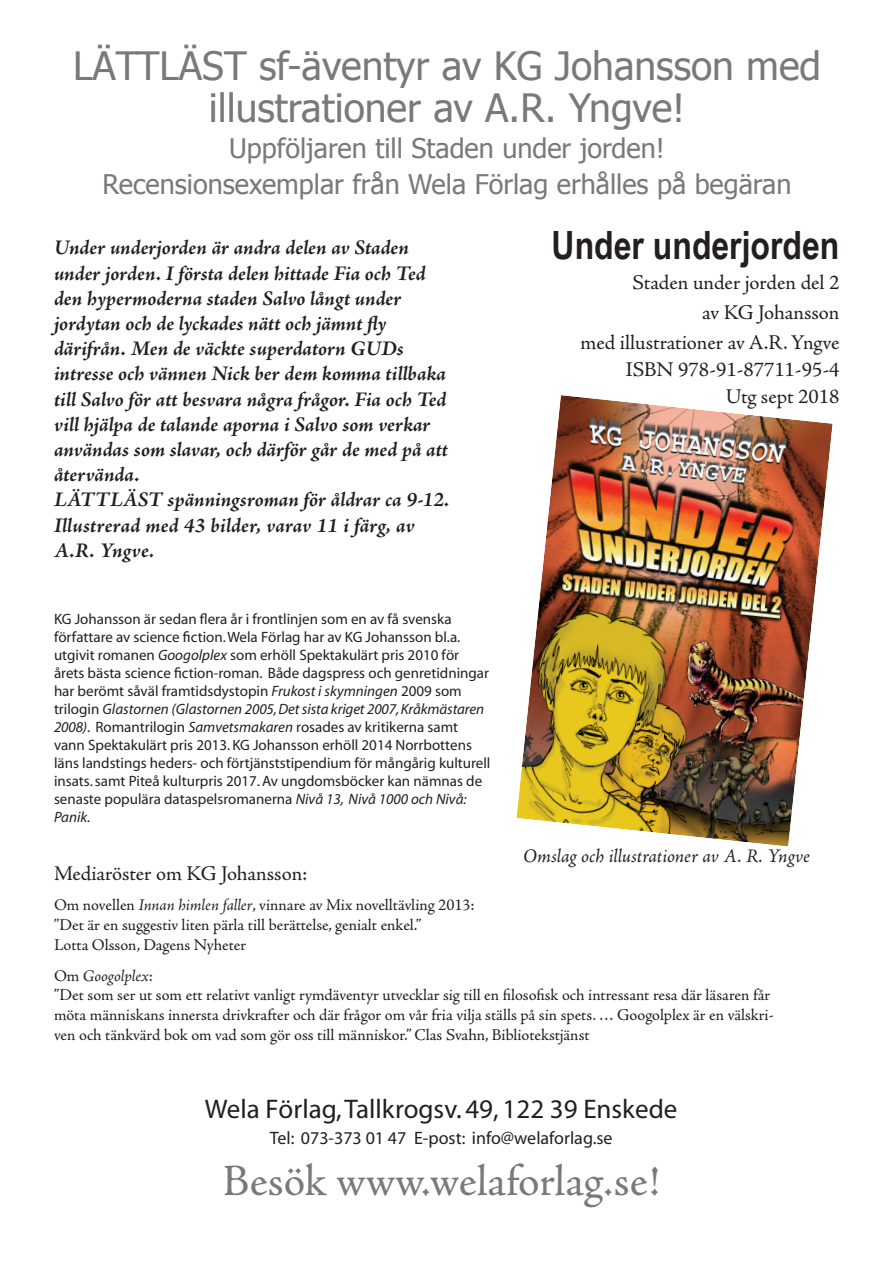
<style>
.page{position:relative;width:893px;height:1263px;background:#fff}
.page>*{position:absolute;margin:0;border:0;box-sizing:border-box;transform-origin:0 0}
.t1{font:45px "Adobe Jenson Pro";color:#78797c}
.t2{font:39px/42px "Tahoma";color:#78797c;text-align:center}
.t3{font:700 39px "Arial Narrow";color:#231f20}
.t4{font:27px/36px "Tahoma";color:#78797c;text-align:center}
.t5{font:27px "Myriad";color:#231f20}
.t6{font:italic 700 21px/25.2px "Adobe Jenson Pro";letter-spacing:-.005em;color:#231f20}
.t7{font:21px/30px "Adobe Jenson Pro";color:#231f20;text-align:right}
.t8{font:italic 19.5px "Adobe Jenson Pro";letter-spacing:-.005em;color:#231f20}
.t9{font:18px "Myriad";color:#231f20}
.t10{font:16.5px/19.8px "Adobe Jenson Pro";color:#231f20}
.t11{font:15px/18px "Myriad";color:#231f20}
.s1{font-style:italic}
</style>
<div class="page">
<img style="left:516px;top:395px;width:317px;height:451px">
<h2 class="t2" style="left:73px;top:42px;width:749px">LÄTTLÄST sf-äventyr av KG Johansson med illustrationer av A.R. Yngve!</h2>
<h3 class="t4" style="left:103px;top:128px;width:690px">Uppföljaren till Staden under jorden!<br>Recensionsexemplar från Wela Förlag erhålles på begäran</h3>
<p class="t6" style="left:54px;top:237px;width:397px">Under underjorden är andra delen av Staden under jorden. I första delen hittade Fia och Ted den hypermoderna staden Salvo långt under jordytan och de lyckades nätt och jämnt fly därifrån. Men de väckte superdatorn GUDs intresse och vännen Nick ber dem komma tillbaka till Salvo för att besvara några frågor. Fia och Ted vill hjälpa de talande aporna i Salvo som verkar användas som slavar, och därför går de med på att återvända.<br>LÄTTLÄST spänningsroman för åldrar ca 9-12.<br>Illustrerad med 43 bilder, varav 11 i färg, av A.R. Yngve.</p>
<p class="t11" style="left:54px;top:610px;width:438px">KG Johansson är sedan flera år i frontlinjen som en av få svenska författare av science fiction. Wela Förlag har av KG Johansson bl.a. utgivit romanen <span class="s1">Googolplex</span> som erhöll Spektakulärt pris 2010 för årets bästa science fiction-roman. Både dagspress och genretidningar har berömt såväl framtidsdystopin <span class="s1">Frukost i skymningen</span> 2009 som trilogin <span class="s1">Glastornen (Glastornen 2005, Det sista kriget 2007, Kråkmästaren 2008)</span>. Romantrilogin <span class="s1">Samvetsmakaren</span> rosades av kritikerna samt vann Spektakulärt pris 2013. KG Johansson erhöll 2014 Norrbottens läns landstings heders- och förtjänststipendium för mångårig kulturell insats. samt Piteå kulturpris 2017. Av ungdomsböcker kan nämnas de senaste populära dataspelsromanerna <span class="s1">Nivå 13, Nivå 1000 och Nivå:<br>Panik.</span></p>
<h2 class="t3" style="left:552px;top:215px;width:289px">Under underjorden</h2>
<h3 class="t7" style="left:581px;top:267px;width:260px">Staden under jorden del 2<br>av KG Johansson<br>med illustrationer av A.R. Yngve</h3>
<h3 class="t7" style="left:625px;top:356px;width:216px;line-height:27px">ISBN 978-91-87711-95-4<br>Utg sept 2018</h3>
<h3 class="t8" style="left:523px;top:845px;width:288px">Omslag och illustrationer av A. R. Yngve</h3>
<h3 class="t7" style="left:54px;top:859px;width:255px">Mediaröster om KG Johansson:</h3>
<p class="t10" style="left:54px;top:896px;width:422px">Om novellen <span class="s1">Innan himlen faller</span>, vinnare av Mix novelltävling 2013: ”Det är en suggestiv liten pärla till berättelse, genialt enkel.”<br>Lotta Olsson, Dagens Nyheter</p>
<p class="t10" style="left:54px;top:966px;width:721px">Om <span class="s1">Googolplex</span>:<br>”Det som ser ut som ett relativt vanligt rymdäventyr utvecklar sig till en filosofisk och intressant resa där läsaren får möta människans innersta drivkrafter och där frågor om vår fria vilja ställs på sin spets. … Googolplex är en välskri&shy;ven och tänkvärd bok om vad som gör oss till människor.” Clas Svahn, Bibliotekstjänst</p>
<h3 class="t5" style="left:205px;top:1096px;width:474px">Wela Förlag, Tallkrogsv. 49, 122 39 Enskede</h3>
<p class="t9" style="left:270px;top:1129px;width:344px">Tel: 073-373 01 47 E-post: info@welaforlag.se</p>
<h1 class="t1" style="left:223px;top:1155px;width:438px">Besök www.welaforlag.se!</h1>
</div>
